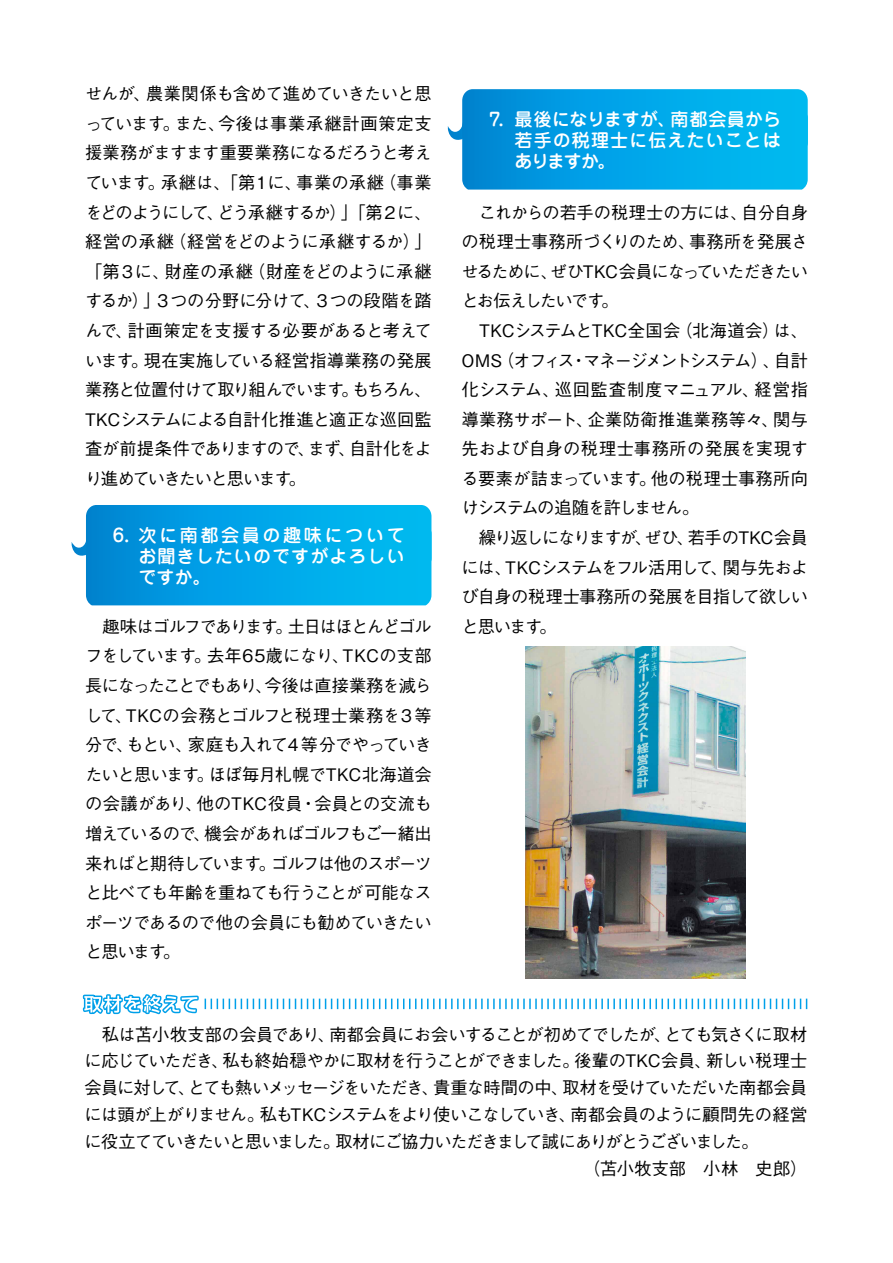
<style>
.page{position:relative;width:893px;height:1263px;background:#fff}
.page>*{position:absolute;margin:0;border:0;box-sizing:border-box;transform-origin:0 0}
.t1{font:500 18px/21px "Jun 34 Pro";letter-spacing:.055em;color:#fff;text-align:justify}
.t2{font:500 17.25px/29.5px "Gothic BBB Pro";letter-spacing:-.055em;color:#000;text-align:justify}
.t3{font:500 17.25px "Gothic BBB Pro";letter-spacing:-.095em;color:#000}
.t4{font:500 17.25px "Gothic BBB Pro";letter-spacing:.01em;color:#000}
</style>
<div class="page">
<svg style="left:82px;top:994px;width:725px;height:21px"></svg>
<svg style="left:448px;top:89px;width:360px;height:101px;background:#0da8e7"></svg>
<svg style="left:72px;top:505px;width:360px;height:100px;background:#0ca7e7"></svg>
<img style="left:526px;top:646px;width:220px;height:332px">
<p class="t2" style="left:85px;top:77px;width:348px">せんが、農業関係も含めて進めていきたいと思っています。また、今後は事業承継計画策定支援業務がますます重要業務になるだろうと考えています。承継は、「第１に、事業の承継（事業をどのようにして、どう承継するか）」「第２に、経営の承継（経営をどのように承継するか）」「第３に、財産の承継（財産をどのように承継するか）」３つの分野に分けて、３つの段階を踏んで、計画策定を支援する必要があると考えています。現在実施している経営指導業務の発展業務と位置付けて取り組んでいます。もちろん、TKCシステムによる自計化推進と適正な巡回監査が前提条件でありますので、まず、自計化をより進めていきたいと思います。</p>
<p class="t1" style="left:138px;top:523px;width:268px;text-indent:-26px">6. 次に南都会員の趣味についてお聞きしたいのですがよろしいですか。</p>
<p class="t2" style="left:85px;top:609px;width:348px">　趣味はゴルフであります。土日はほとんどゴルフをしています。去年65歳になり、TKCの支部長になったことでもあり、今後は直接業務を減らして、TKCの会務とゴルフと税理士業務を３等分で、もとい、家庭も入れて４等分でやっていきたいと思います。ほぼ毎月札幌でTKC北海道会の会議があり、他のTKC役員・会員との交流も増えているので、機会があればゴルフもご一緒出来ればと期待しています。ゴルフは他のスポーツと比べても年齢を重ねても行うことが可能なスポーツであるので他の会員にも勧めていきたいと思います。</p>
<p class="t1" style="left:515px;top:107px;width:268px;text-indent:-26px">7. 最後になりますが、南都会員から若手の税理士に伝えたいことはありますか。</p>
<p class="t2" style="left:461px;top:195px;width:348px;text-align:left">　これからの若手の税理士の方には、自分自身の税理士事務所づくりのため、事務所を発展させるために、ぜひTKC会員になっていただきたいとお伝えしたいです。<br>　TKCシステムとTKC全国会（北海道会）は、<br>OMS（オフィス・マネージメントシステム）、自計化システム、巡回監査制度マニュアル、経営指導業務サポート、企業防衛推進業務等々、関与先および自身の税理士事務所の発展を実現する要素が詰まっています。他の税理士事務所向けシステムの追随を許しません。<br>　繰り返しになりますが、ぜひ、若手のTKC会員には、TKCシステムをフル活用して、関与先および自身の税理士事務所の発展を目指して欲しいと思います。</p>
<p class="t2" style="left:85px;top:1017px;width:724px">　私は苫小牧支部の会員であり、南都会員にお会いすることが初めてでしたが、とても気さくに取材</p>
<p class="t2" style="left:85px;top:1044px;width:724px">に応じていただき、私も終始穏やかに取材を行うことができました。後輩のTKC会員、新しい税理士</p>
<p class="t2" style="left:85px;top:1071px;width:724px">会員に対して、とても熱いメッセージをいただき、貴重な時間の中、取材を受けていただいた南都会員</p>
<p class="t2" style="left:85px;top:1098px;width:724px">には頭が上がりません。私もTKCシステムをより使いこなしていき、南都会員のように顧問先の経営</p>
<p class="t3" style="left:85px;top:1128px;width:676px">に役立てていきたいと思いました。取材にご協力いただきまして誠にありがとうございました。</p>
<p class="t4" style="left:583px;top:1155px;width:226px">（苫小牧支部　小林　史郎）</p>
</div>
